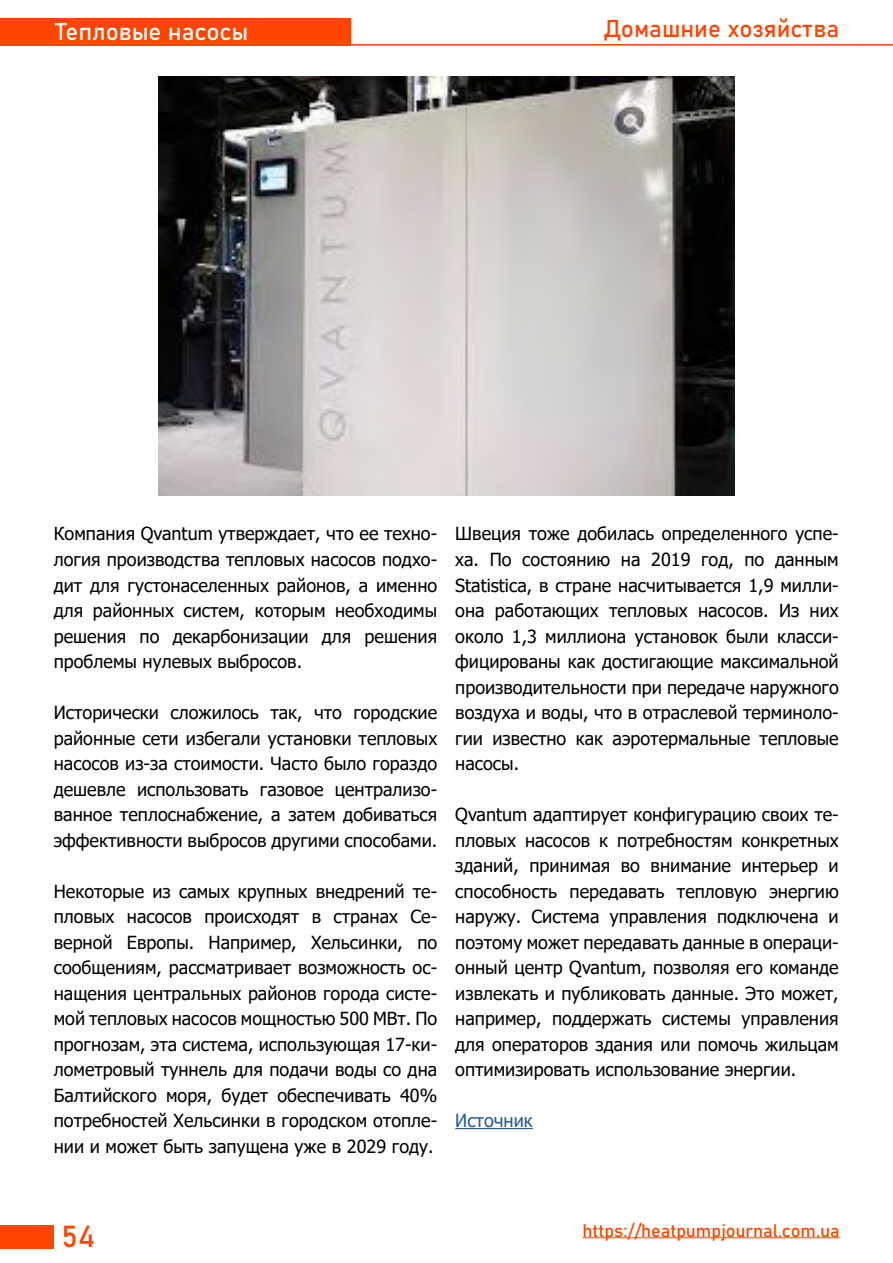
<style>
.page{position:relative;width:893px;height:1263px;background:#fff}
.page>*{position:absolute;margin:0;border:0;box-sizing:border-box;transform-origin:0 0}
.t1{font:30px "Bahnschrift";color:#ff4500}
.t2{font:24px "Bahnschrift";color:#ff4500}
.t3{font:24px "Bahnschrift";color:#fff}
.t4{font:18px/25.5px "Tahoma";color:#000;text-align:justify}
.t5{font:18px "Bahnschrift";color:#ff4500}
.t6{font:18px "Tahoma";color:#275b9b}
</style>
<div class="page">
<div style="left:0;top:1225px;width:54px;height:24px;background:#ff4500"></div>
<div style="left:0;top:18px;width:351px;height:27px;background:#ff4500"></div>
<hr style="left:347px;top:44px;width:546px;height:2px;background:#ff4500">
<hr style="left:583px;top:1237px;width:257px;height:1px;background:#ff4500">
<hr style="left:455px;top:1128px;width:78px;height:1px;background:#275b9b">
<img style="left:158px;top:76px;width:576px;height:420px">
<h2 class="t3" style="left:55px;top:13px;width:195px">Тепловые насосы</h2>
<h2 class="t2" style="left:604px;top:10px;width:237px">Домашние хозяйства</h2>
<p class="t4" style="left:54px;top:522px;width:385px">Компания Qvantum утверждает, что ее техно&shy;логия производства тепловых насосов подхо&shy;дит для густонаселенных районов, а именно для районных систем, которым необходимы решения по декарбонизации для решения проблемы нулевых выбросов.</p>
<p class="t4" style="left:54px;top:701px;width:385px">Исторически сложилось так, что городские районные сети избегали установки тепловых насосов из-за стоимости. Часто было гораздо дешевле использовать газовое централизо&shy;ванное теплоснабжение, а затем добиваться эффективности выбросов другими способами.</p>
<p class="t4" style="left:54px;top:879px;width:385px">Некоторые из самых крупных внедрений те&shy;пловых насосов происходят в странах Се&shy;верной Европы. Например, Хельсинки, по сообщениям, рассматривает возможность ос&shy;нащения центральных районов города систе&shy;мой тепловых насосов мощностью 500 МВт. По прогнозам, эта система, использующая 17-ки&shy;лометровый туннель для подачи воды со дна Балтийского моря, будет обеспечивать 40% потребностей Хельсинки в городском отопле&shy;нии и может быть запущена уже в 2029 году.</p>
<p class="t4" style="left:455px;top:522px;width:385px">Швеция тоже добилась определенного успе&shy;ха. По состоянию на 2019 год, по данным Statistica, в стране насчитывается 1,9 милли&shy;она работающих тепловых насосов. Из них около 1,3 миллиона установок были класси&shy;фицированы как достигающие максимальной производительности при передаче наружного воздуха и воды, что в отраслевой терминоло&shy;гии известно как аэротермальные тепловые насосы.</p>
<p class="t4" style="left:455px;top:803px;width:385px">Qvantum адаптирует конфигурацию своих те&shy;пловых насосов к потребностям конкретных зданий, принимая во внимание интерьер и способность передавать тепловую энергию наружу. Система управления подключена и поэтому может передавать данные в операци&shy;онный центр Qvantum, позволяя его команде извлекать и публиковать данные. Это может, например, поддержать системы управления для операторов здания или помочь жильцам оптимизировать использование энергии.</p>
<p class="t6" style="left:455px;top:1108px;width:79px">Источник</p>
<h1 class="t1" style="left:62px;top:1213px;width:35px">54</h1>
<p class="t5" style="left:583px;top:1217px;width:259px">https://heatpumpjournal.com.ua</p>
</div>
